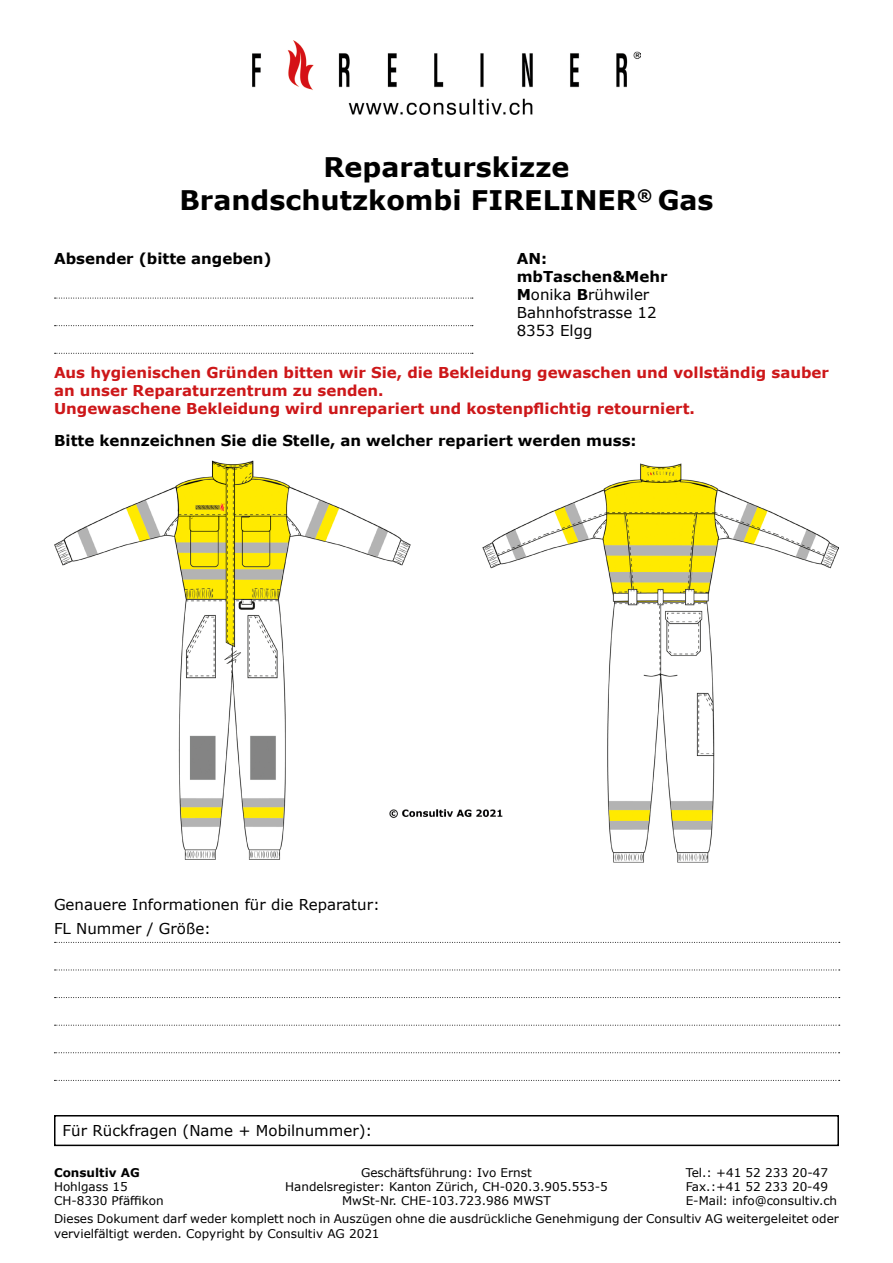
<style>
.page{position:relative;width:893px;height:1263px;background:#fff}
.page>*{position:absolute;margin:0;border:0;box-sizing:border-box;transform-origin:0 0}
.t1{font:700 27px/32.4px "Verdana";color:#000;text-align:center}
.t2{font:700 15px/18px "Verdana";color:#cd1719}
.t3{font:15px/18px "Verdana";color:#000}
.t4{font:700 15px "Verdana";color:#000}
.t5{font:12px/14.4px "Verdana";color:#000}
.t6{font:700 12px "Verdana";color:#000}
.s1{font-weight:700}
</style>
<div class="page">
<img style="left:252px;top:40px;width:389px;height:75px">
<img style="left:54px;top:460px;width:784px;height:403px">
<div style="left:54px;top:1115px;width:785px;height:31px;border:2px solid #000"></div>
<svg style="left:55px;top:942px;width:785px;height:1px"></svg>
<svg style="left:55px;top:969px;width:785px;height:1px"></svg>
<svg style="left:55px;top:997px;width:785px;height:1px"></svg>
<svg style="left:55px;top:1025px;width:785px;height:1px"></svg>
<svg style="left:54px;top:1052px;width:786px;height:1px"></svg>
<svg style="left:54px;top:1080px;width:786px;height:1px"></svg>
<svg style="left:55px;top:298px;width:418px;height:1px"></svg>
<svg style="left:55px;top:325px;width:418px;height:1px"></svg>
<svg style="left:55px;top:353px;width:418px;height:1px"></svg>
<h1 class="t1" style="left:179px;top:151px;width:536px">Reparaturskizze<br>Brandschutzkombi FIRELINER<sup>®</sup> Gas</h1>
<p class="t4" style="left:54px;top:248px;width:219px">Absender (bitte angeben)</p>
<p class="t3" style="left:517px;top:249px;width:152px"><span class="s1">AN: mbTaschen&amp;Mehr<br>M</span>onika <span class="s1">B</span>rühwiler<br>Bahnhofstrasse 12<br>8353 Elgg</p>
<p class="t2" style="left:54px;top:363px;width:776px">Aus hygienischen Gründen bitten wir Sie, die Bekleidung gewaschen und vollständig sauber an unser Reparaturzentrum zu senden.<br>Ungewaschene Bekleidung wird unrepariert und kostenpflichtig retourniert.</p>
<p class="t4" style="left:54px;top:430px;width:584px">Bitte kennzeichnen Sie die Stelle, an welcher repariert werden muss:</p>
<p class="t3" style="left:54px;top:892px;width:327px;line-height:23.9px">Genauere Informationen für die Reparatur:<br>FL Nummer / Größe:</p>
<p class="t3" style="left:63px;top:1122px;width:311px">Für Rückfragen (Name + Mobilnummer):</p>
<p class="t6" style="left:54px;top:1164px;width:87px">Consultiv AG</p>
<p class="t5" style="left:54px;top:1179px;width:111px">Hohlgass 15<br>CH-8330 Pfäffikon</p>
<p class="t5" style="left:285px;top:1165px;width:324px;text-align:center">Geschäftsführung: Ivo Ernst<br>Handelsregister: Kanton Zürich, CH-020.3.905.553-5<br>MwSt-Nr. CHE-103.723.986 MWST</p>
<p class="t5" style="left:686px;top:1165px;width:153px">Tel.: +41 52 233 20-47<br>Fax.:+41 52 233 20-49<br>E-Mail: info@consultiv.ch</p>
<p class="t5" style="left:54px;top:1211px;width:786px">Dieses Dokument darf weder komplett noch in Auszügen ohne die ausdrückliche Genehmigung der Consultiv AG weitergeleitet oder vervielfältigt werden. Copyright by Consultiv AG 2021</p>
</div>
